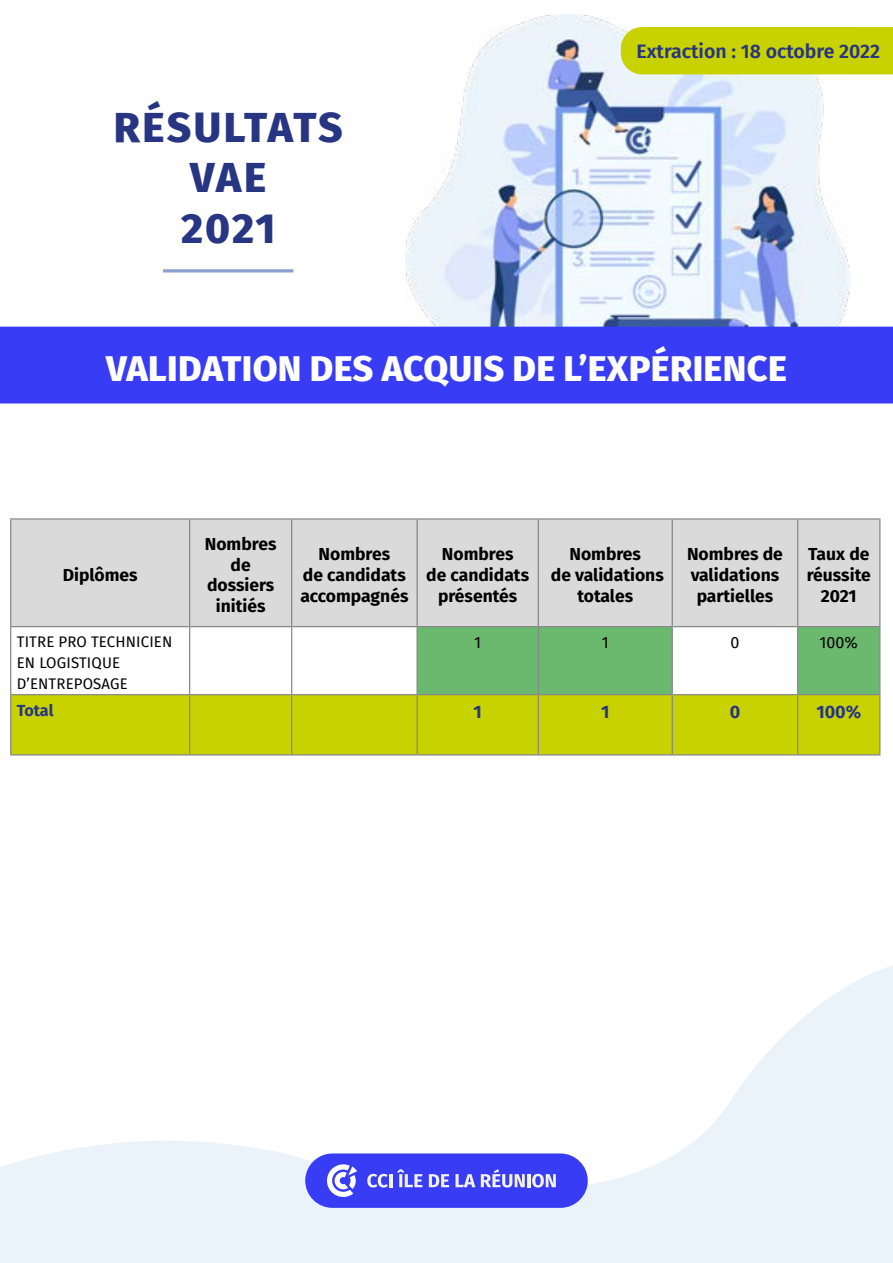
<style>
.page{position:relative;width:893px;height:1263px;background:#fff}
.page>*{position:absolute;margin:0;border:0;box-sizing:border-box;transform-origin:0 0}
.t1{font:800 42.3px/50.8px "Fira Sans";letter-spacing:.04em;color:#283583;text-align:center}
.t2{font:800 36px "Fira Sans";letter-spacing:.01em;color:#fff}
.t3{font:600 19.5px "Fira Sans";color:#283583}
.t4{font:700 18px "Fira Sans";color:#283583}
.t5{font:700 17.55px/21px "Fira Sans";color:#000;text-align:center}
.t6{font:16.2px "Fira Sans";color:#000}
.t7{font:700 16.2px "Fira Sans";letter-spacing:-.01em;color:#283583}
.t8{font:15px/21px "Fira Sans";letter-spacing:.01em;color:#000}
</style>
<div class="page">
<svg style="left:0;top:965px;width:893px;height:298px"></svg>
<div style="left:305px;top:1153px;width:283px;height:55px;background:#383df5;border-radius:27px"></div>
<svg style="left:327px;top:1164px;width:30px;height:33px"></svg>
<svg style="left:367px;top:1169px;width:55px;height:18px"></svg>
<svg style="left:429px;top:1174px;width:20px;height:13px"></svg>
<svg style="left:455px;top:1174px;width:20px;height:13px"></svg>
<svg style="left:481px;top:1169px;width:75px;height:18px"></svg>
<div style="left:11px;top:520px;width:868px;height:106px;background:#dadada"></div>
<svg style="left:418px;top:627px;width:461px;height:67px"></svg>
<div style="left:11px;top:695px;width:868px;height:59px;background:#c8d200"></div>
<hr style="left:10px;top:518px;width:180px;height:2px;background:#878787">
<hr style="left:10px;top:520px;width:1px;height:106px;background:#878787">
<hr style="left:190px;top:518px;width:102px;height:2px;background:#878787">
<hr style="left:189px;top:520px;width:1px;height:106px;background:#878787">
<hr style="left:292px;top:518px;width:125px;height:2px;background:#878787">
<hr style="left:291px;top:520px;width:1px;height:106px;background:#878787">
<hr style="left:417px;top:518px;width:121px;height:2px;background:#878787">
<hr style="left:416px;top:520px;width:2px;height:106px;background:#878787">
<hr style="left:538px;top:518px;width:134px;height:2px;background:#878787">
<hr style="left:538px;top:520px;width:1px;height:106px;background:#878787">
<hr style="left:672px;top:518px;width:126px;height:2px;background:#878787">
<hr style="left:672px;top:520px;width:1px;height:106px;background:#878787">
<hr style="left:798px;top:518px;width:82px;height:2px;background:#878787">
<hr style="left:797px;top:520px;width:1px;height:106px;background:#878787">
<hr style="left:879px;top:520px;width:1px;height:106px;background:#878787">
<hr style="left:10px;top:626px;width:180px;height:1px;background:#878787">
<hr style="left:10px;top:627px;width:1px;height:67px;background:#878787">
<hr style="left:190px;top:626px;width:102px;height:1px;background:#878787">
<hr style="left:189px;top:627px;width:1px;height:67px;background:#878787">
<hr style="left:292px;top:626px;width:125px;height:1px;background:#878787">
<hr style="left:291px;top:627px;width:1px;height:67px;background:#878787">
<hr style="left:417px;top:626px;width:121px;height:1px;background:#878787">
<hr style="left:416px;top:627px;width:2px;height:67px;background:#878787">
<hr style="left:538px;top:626px;width:134px;height:1px;background:#878787">
<hr style="left:538px;top:627px;width:1px;height:67px;background:#878787">
<hr style="left:672px;top:626px;width:126px;height:1px;background:#878787">
<hr style="left:672px;top:627px;width:1px;height:67px;background:#878787">
<hr style="left:798px;top:626px;width:82px;height:1px;background:#878787">
<hr style="left:797px;top:627px;width:1px;height:67px;background:#878787">
<hr style="left:879px;top:627px;width:1px;height:67px;background:#878787">
<hr style="left:10px;top:694px;width:180px;height:1px;background:#878787">
<hr style="left:10px;top:695px;width:1px;height:59px;background:#878787">
<hr style="left:190px;top:694px;width:102px;height:1px;background:#878787">
<hr style="left:189px;top:695px;width:1px;height:59px;background:#878787">
<hr style="left:292px;top:694px;width:125px;height:1px;background:#878787">
<hr style="left:291px;top:695px;width:1px;height:59px;background:#878787">
<hr style="left:417px;top:694px;width:121px;height:1px;background:#878787">
<hr style="left:416px;top:695px;width:2px;height:59px;background:#878787">
<hr style="left:538px;top:694px;width:134px;height:1px;background:#878787">
<hr style="left:538px;top:695px;width:1px;height:59px;background:#878787">
<hr style="left:672px;top:694px;width:126px;height:1px;background:#878787">
<hr style="left:672px;top:695px;width:1px;height:59px;background:#878787">
<hr style="left:798px;top:694px;width:82px;height:1px;background:#878787">
<hr style="left:797px;top:695px;width:1px;height:59px;background:#878787">
<hr style="left:879px;top:695px;width:1px;height:59px;background:#878787">
<hr style="left:10px;top:754px;width:180px;height:1px;background:#878787">
<hr style="left:190px;top:754px;width:102px;height:1px;background:#878787">
<hr style="left:292px;top:754px;width:125px;height:1px;background:#878787">
<hr style="left:417px;top:754px;width:121px;height:1px;background:#878787">
<hr style="left:538px;top:754px;width:134px;height:1px;background:#878787">
<hr style="left:672px;top:754px;width:126px;height:1px;background:#878787">
<hr style="left:798px;top:754px;width:82px;height:1px;background:#878787">
<img style="left:405px;top:15px;width:446px;height:312px">
<hr style="left:163px;top:269px;width:130px;height:3px;background:#335ba6">
<div style="left:0;top:327px;width:893px;height:76px;background:#383df5"></div>
<div style="left:621px;top:27px;width:272px;height:47px;background:#c8d200"></div>
<h1 class="t1" style="left:114px;top:98px;width:230px">RÉSULTATS<br>VAE<br>2021</h1>
<p class="t3" style="left:636px;top:35px;width:245px">Extraction : 18 octobre 2022</p>
<h2 class="t2" style="left:106px;top:337px;width:682px">VALIDATION DES ACQUIS DE L’EXPÉRIENCE</h2>
<p class="t5" style="left:63px;top:563px;width:76px">Diplômes</p>
<p class="t5" style="left:205px;top:532px;width:73px">Nombres de dossiers initiés</p>
<p class="t5" style="left:300px;top:542px;width:110px">Nombres<br>de candidats accompagnés</p>
<p class="t5" style="left:426px;top:542px;width:104px">Nombres<br>de candidats présentés</p>
<p class="t5" style="left:551px;top:542px;width:114px">Nombres<br>de validations totales</p>
<p class="t5" style="left:687px;top:542px;width:97px">Nombres de validations partielles</p>
<p class="t5" style="left:807px;top:542px;width:65px">Taux de réussite<br>2021</p>
<p class="t8" style="left:17px;top:630px;width:157px">TITRE PRO TECHNICIEN<br>EN LOGISTIQUE<br>D’ENTREPOSAGE</p>
<p class="t6" style="left:474px;top:630px;width:8px">1</p>
<p class="t6" style="left:602px;top:630px;width:8px">1</p>
<p class="t6" style="left:730px;top:630px;width:11px">0</p>
<p class="t6" style="left:820px;top:630px;width:40px">100%</p>
<p class="t7" style="left:17px;top:696px;width:38px">Total</p>
<p class="t4" style="left:474px;top:696px;width:10px">1</p>
<p class="t4" style="left:601px;top:696px;width:10px">1</p>
<p class="t4" style="left:730px;top:696px;width:12px">0</p>
<p class="t4" style="left:816px;top:696px;width:46px">100%</p>
</div>
